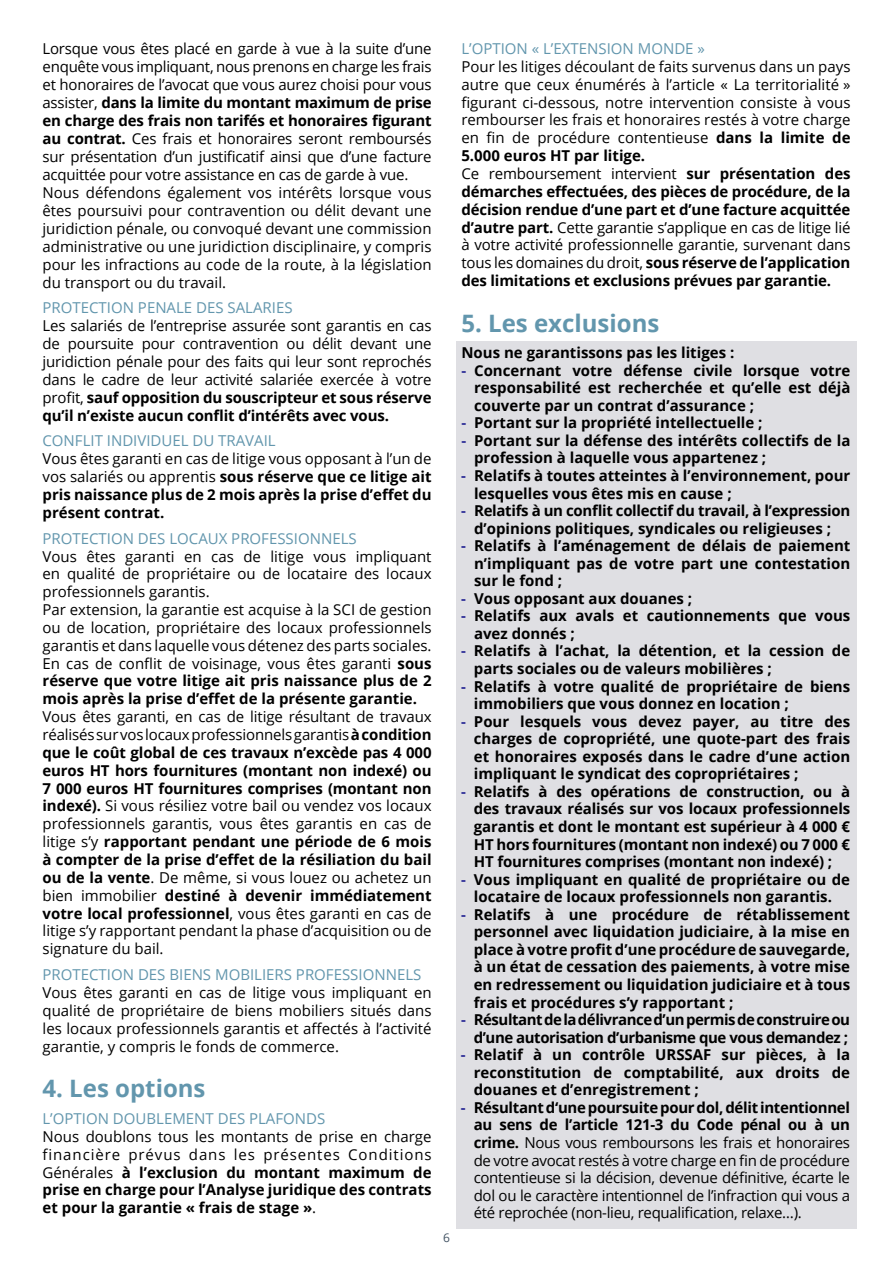
<style>
.page{position:relative;width:893px;height:1263px;background:#fff}
.page>*{position:absolute;margin:0;border:0;box-sizing:border-box;transform-origin:0 0}
.t1{font:700 24px "Open Sans";color:#6296ad}
.t2{font:15px/17.9px "Open Sans";color:#000;text-align:justify}
.t3{font:700 15px/17.5px "Open Sans";color:#000;text-align:justify}
.t4{font:15px "Open Sans";color:#6296ad}
.t5{font:700 15px/17.5px "Open Sans";letter-spacing:-.03em;color:#000;text-align:right}
.t6{font:12px "Open Sans";color:#435464}
.s1{font-weight:700}
.s2{font-weight:400}
.s3{color:#339}
.s4{font-weight:700;color:#339}
</style>
<div class="page">
<div style="left:456px;top:342px;width:401px;height:887px;background:#dfdfe3"></div>
<p class="t2" style="left:43px;top:39px;width:391px;text-align:left">Lorsque vous êtes placé en garde à vue à la suite d’une enquête vous impliquant, nous prenons en charge les frais et honoraires de l’avocat que vous aurez choisi pour vous assister, <span class="s1">dans la limite du montant maximum de prise en charge des frais non tarifés et honoraires figurant au contrat.</span> Ces frais et honoraires seront remboursés sur présentation d’un justificatif ainsi que d’une facture acquittée pour votre assistance en cas de garde à vue.<br>Nous défendons également vos intérêts lorsque vous êtes poursuivi pour contravention ou délit devant une juridiction pénale, ou convoqué devant une commission administrative ou une juridiction disciplinaire, y compris pour les infractions au code de la route, à la législation du transport ou du travail.</p>
<p class="t4" style="left:43px;top:297px;width:252px">PROTECTION PENALE DES SALARIES</p>
<p class="t2" style="left:43px;top:316px;width:391px">Les salariés de l’entreprise assurée sont garantis en cas de poursuite pour contravention ou délit devant une juridiction pénale pour des faits qui leur sont reprochés dans le cadre de leur activité salariée exercée à votre profit, <span class="s1">sauf opposition du souscripteur et sous réserve qu’il n’existe aucun conflit d’intérêts avec vous.</span></p>
<p class="t4" style="left:43px;top:431px;width:235px">CONFLIT INDIVIDUEL DU TRAVAIL</p>
<p class="t3" style="left:43px;top:450px;width:391px;line-height:18px"><span class="s2">Vous êtes garanti en cas de litige vous opposant à l’un de vos salariés ou apprentis</span> sous réserve que ce litige ait pris naissance plus de 2 mois après la prise d’effet du présent contrat.</p>
<p class="t4" style="left:43px;top:528px;width:316px">PROTECTION DES LOCAUX PROFESSIONNELS</p>
<p class="t2" style="left:43px;top:547px;width:391px;text-align:left">Vous êtes garanti en cas de litige vous impliquant en qualité de propriétaire ou de locataire des locaux professionnels garantis.<br>Par extension, la garantie est acquise à la SCI de gestion ou de location, propriétaire des locaux professionnels garantis et dans laquelle vous détenez des parts sociales.<br>En cas de conflit de voisinage, vous êtes garanti <span class="s1">sous réserve que votre litige ait pris naissance plus de 2 mois après la prise d’effet de la présente garantie.</span></p>
<p class="t2" style="left:43px;top:707px;width:391px">Vous êtes garanti, en cas de litige résultant de travaux réalisés sur vos locaux professionnels garantis <span class="s1">àcondition que le coût global de ces travaux n’excède pas 4 000 euros HT hors fournitures (montant non indexé) ou 7 000 euros HT fournitures comprises (montant non indexé).</span> Si vous résiliez votre bail ou vendez vos locaux professionnels garantis, vous êtes garantis en cas de litige s’y <span class="s1">rapportant pendant une période de 6 mois à compter de la prise d’effet de la résiliation du bail ou de la vente</span>. De même, si vous louez ou achetez un bien immobilier <span class="s1">destiné à devenir immédiatement votre local professionnel</span>, vous êtes garanti en cas de litige s’y rapportant pendant la phase d’acquisition ou de signature du bail.</p>
<p class="t4" style="left:43px;top:964px;width:380px">PROTECTION DES BIENS MOBILIERS PROFESSIONNELS</p>
<p class="t2" style="left:43px;top:983px;width:391px">Vous êtes garanti en cas de litige vous impliquant en qualité de propriétaire de biens mobiliers situés dans les locaux professionnels garantis et affectés à l’activité garantie, y compris le fonds de commerce.</p>
<h1 class="t1" style="left:43px;top:1072px;width:165px">4. Les options</h1>
<p class="t4" style="left:43px;top:1108px;width:284px">L’OPTION DOUBLEMENT DES PLAFONDS</p>
<p class="t3" style="left:43px;top:1127px;width:391px"><span class="s2">Nous doublons tous les montants de prise en charge financière prévus dans les présentes Conditions Générales</span> à l’exclusion du montant maximum de prise en charge pour l’Analyse juridique des contrats et pour la garantie « frais de stage »<span class="s2">.</span></p>
<p class="t6" style="left:443px;top:1229px;width:8px">6</p>
<p class="t4" style="left:461px;top:38px;width:245px">L’OPTION « L’EXTENSION MONDE »</p>
<p class="t2" style="left:461px;top:57px;width:391px;text-align:left">Pour les litiges découlant de faits survenus dans un pays autre que ceux énumérés à l’article « La territorialité » figurant ci-dessous, notre intervention consiste à vous rembourser les frais et honoraires restés à votre charge en fin de procédure contentieuse <span class="s1">dans la limite de 5.000 euros HT par litige.<br></span>Ce remboursement intervient <span class="s1">sur présentation des démarches effectuées, des pièces de procédure, de la décision rendue d’une part et d’une facture acquittée d’autre part.</span> Cette garantie s’applique en cas de litige lié à votre activité professionnelle garantie, survenant dans tous les domaines du droit, <span class="s1">sous réserve de l’application des limitations et exclusions prévues par garantie.</span></p>
<h1 class="t1" style="left:461px;top:306px;width:199px">5. Les exclusions</h1>
<p class="t3" style="left:461px;top:343px;width:274px">Nous ne garantissons pas les litiges :</p>
<p class="t3" style="left:474px;top:361px;width:378px;text-indent:-13px"><span class="s3">-</span> Concernant votre défense civile lorsque votre responsabilité est recherchée et qu’elle est déjà couverte par un contrat d’assurance ;</p>
<p class="t3" style="left:461px;top:414px;width:303px"><span class="s3">-</span> Portant sur la propriété intellectuelle ;</p>
<p class="t3" style="left:474px;top:431px;width:378px;text-indent:-13px"><span class="s3">-</span> Portant sur la défense des intérêts collectifs de la profession à laquelle vous appartenez ;</p>
<p class="t3" style="left:474px;top:466px;width:378px;text-indent:-13px"><span class="s3">-</span> Relatifs à toutes atteintes à l’environnement, pour lesquelles vous êtes mis en cause ;</p>
<p class="t3" style="left:461px;top:501px;width:391px;text-align:center"><span class="s3">-</span> Relatifs à un conflit collectif du travail, à l’expression d’opinions politiques, syndicales ou religieuses ;</p>
<p class="t3" style="left:474px;top:537px;width:378px;text-indent:-13px"><span class="s3">-</span> Relatifs à l’aménagement de délais de paiement n’impliquant pas de votre part une contestation sur le fond ;</p>
<p class="t3" style="left:461px;top:589px;width:232px"><span class="s3">-</span> Vous opposant aux douanes ;</p>
<p class="t3" style="left:474px;top:607px;width:378px;text-indent:-13px"><span class="s3">-</span> Relatifs aux avals et cautionnements que vous avez donnés ;</p>
<p class="t3" style="left:474px;top:642px;width:378px;text-indent:-13px"><span class="s3">-</span> Relatifs à l’achat, la détention, et la cession de parts sociales ou de valeurs mobilières ;</p>
<p class="t3" style="left:474px;top:677px;width:378px;text-indent:-13px"><span class="s3">-</span> Relatifs à votre qualité de propriétaire de biens immobiliers que vous donnez en location ;</p>
<p class="t3" style="left:474px;top:712px;width:378px;text-indent:-13px"><span class="s3">-</span> Pour lesquels vous devez payer, au titre des charges de copropriété, une quote-part des frais et honoraires exposés dans le cadre d’une action impliquant le syndicat des copropriétaires ;</p>
<p class="t3" style="left:474px;top:782px;width:378px;text-indent:-13px"><span class="s3">-</span> Relatifs à des opérations de construction, ou à des travaux réalisés sur vos locaux professionnels garantis et dont le montant est supérieur à 4 000 € HT hors fournitures (montant non indexé) ou 7 000 € HT fournitures comprises (montant non indexé) ;</p>
<p class="t3" style="left:461px;top:870px;width:391px;text-align:center"><span class="s3">-</span> Vous impliquant en qualité de propriétaire ou de locataire de locaux professionnels non garantis.</p>
<p class="t3" style="left:474px;top:905px;width:378px;text-indent:-13px"><span class="s3">-</span> Relatifs à une procédure de rétablissement personnel avec liquidation judiciaire, à la mise en place à votre profit d’une procédure de sauvegarde, à un état de cessation des paiements, à votre mise en redressement ou liquidation judiciaire et à tous frais et procédures s’y rapportant ;</p>
<p class="t5" style="left:461px;top:1010px;width:391px"><span class="s3">-</span> Résultantdeladélivranced’unpermisdeconstruireou d’une autorisation d’urbanisme que vous demandez ;</p>
<p class="t3" style="left:474px;top:1045px;width:378px;text-indent:-13px"><span class="s3">-</span> Relatif à un contrôle URSSAF sur pièces, à la reconstitution de comptabilité, aux droits de douanes et d’enregistrement ;</p>
<p class="t2" style="left:474px;top:1098px;width:378px;text-indent:-13px"><span class="s4">-</span> <span class="s1">Résultant d‘une poursuite pour dol, délit intentionnel au sens de l’article 121-3 du Code pénal ou à un crime.</span> Nous vous remboursons les frais et honoraires de votre avocat restés à votre charge en fin de procédure contentieuse si la décision, devenue définitive, écarte le dol ou le caractère intentionnel de l’infraction qui vous a été reprochée (non-lieu, requalification, relaxe…).</p>
</div>
